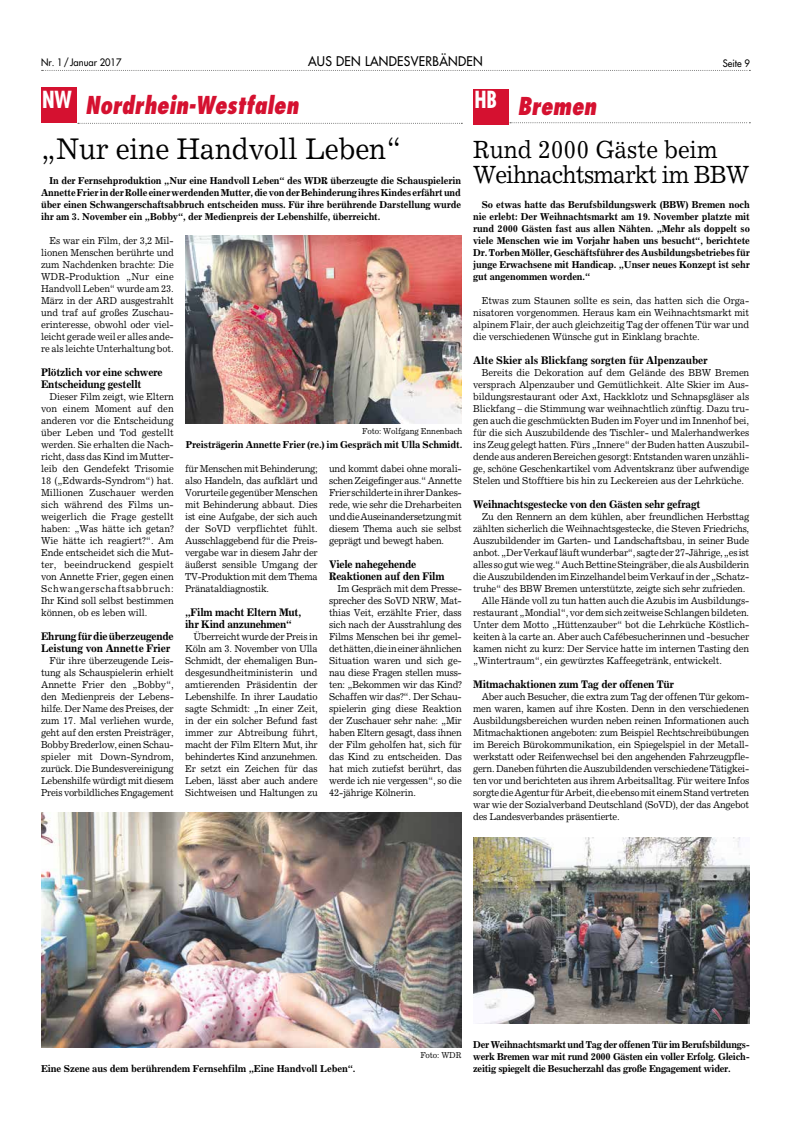
<style>
.page{position:relative;width:791px;height:1134px;background:#fff}
.page>*{position:absolute;margin:0;border:0;box-sizing:border-box;transform-origin:0 0}
.t1{font:30px "Excelsior";letter-spacing:-.005em;color:#000;scale:.93 1}
.t2{font:25px/25px "Excelsior";letter-spacing:-.035em;color:#000;scale:.93 1}
.t3{font:italic 800 condensed 24px "Futura";color:#d51130;scale:.93 1}
.t4{font:700 condensed 22.9px "Futura";color:#fff;scale:.96 1}
.t5{font:13px "Futura";letter-spacing:.025em;color:#000;scale:.94 1}
.t6{font:700 11px/12px "Excelsior";letter-spacing:-.025em;color:#000;scale:.94 1}
.t7{font:10px/12px "Excelsior";letter-spacing:-.02em;color:#000;text-align:justify;scale:.94 1}
.t8{font:700 10px/12px "Excelsior";letter-spacing:-.015em;color:#000;text-align:justify;scale:.94 1}
.t9{font:700 10px "Excelsior";letter-spacing:-.015em;color:#000;scale:.96 1}
.t10{font:10px "Futura";color:#000;scale:.94 1}
.t11{font:8.5px "Excelsior";letter-spacing:-.015em;color:#000;scale:.94 1}
</style>
<div class="page">
<svg style="left:78px;top:123px;width:384px;height:1px"></svg>
<div style="left:41px;top:88px;width:36px;height:35px;background:#d51130"></div>
<img style="left:41px;top:813px;width:421px;height:234px">
<img style="left:186px;top:236px;width:276px;height:188px">
<svg style="left:510px;top:122px;width:240px;height:1px"></svg>
<img style="left:474px;top:837px;width:276px;height:187px">
<div style="left:473px;top:89px;width:36px;height:36px;background:#d51130"></div>
<svg style="left:42px;top:70px;width:708px;height:1px"></svg>
<p class="t10" style="left:41px;top:56px;width:87px">Nr. 1/Januar 2017</p>
<h3 class="t5" style="left:308px;top:53px;width:187px">AUS DEN LANDESVERBÄNDEN</h3>
<p class="t10" style="left:723px;top:56px;width:30px">Seite 9</p>
<h3 class="t3" style="left:42px;top:90px;width:277px"><sup>NW</sup> Nordrhein-Westfalen</h3>
<h1 class="t1" style="left:41px;top:131px;width:389px">„Nur eine Handvoll Leben“</h1>
<p class="t8" style="left:41px;top:174px;width:448px;text-indent:9px">In der Fernsehproduktion „Nur eine Handvoll Leben“ des WDR überzeugte die Schauspielerin Annette Frier in der Rolle einer werdenden Mutter, die von der Behinderung ihres Kindes erfährt und über einen Schwangerschaftsabbruch entscheiden muss. Für ihre berührende Darstellung wurde ihr am 3. November ein „Bobby“, der Medienpreis der Lebenshilfe, überreicht.</p>
<p class="t7" style="left:41px;top:234px;width:143px;text-indent:9px">Es war ein Film, der 3,2 Mil&shy;lionen Menschen berührte und zum Nachdenken brachte: Die WDR-Produktion „Nur eine Handvoll Leben“ wurde am 23.<br>März in der ARD ausgestrahlt und traf auf großes Zuschau&shy;erinteresse, obwohl oder viel&shy;leicht gerade weil er alles ande&shy;re als leichte Unterhaltung bot.</p>
<p class="t6" style="left:41px;top:366px;width:131px">Plötzlich vor eine schwere<br>Entscheidung gestellt</p>
<p class="t7" style="left:41px;top:390px;width:143px;text-indent:9px">Dieser Film zeigt, wie Eltern von einem Moment auf den anderen vor die Entscheidung über Leben und Tod gestellt werden. Sie erhalten die Nach&shy;richt, dass das Kind im Mutter&shy;leib den Gendefekt Trisomie 18 („Edwards-Syndrom“) hat.<br>Millionen Zuschauer werden sich während des Films un&shy;weigerlich die Frage gestellt haben: „Was hätte ich getan?<br>Wie hätte ich reagiert?“. Am Ende entscheidet sich die Mut&shy;ter, beeindruckend gespielt von Annette Frier, gegen einen Schwangerschaftsabbruch:<br>Ihr Kind soll selbst bestimmen können, ob es leben will.</p>
<p class="t6" style="left:41px;top:630px;width:143px">Ehrung für die überzeugende<br>Leistung von Annette Frier</p>
<p class="t7" style="left:41px;top:654px;width:143px;text-indent:9px">Für ihre überzeugende Leis&shy;tung als Schauspielerin erhielt Annette Frier den „Bobby“, den Medienpreis der Lebens&shy;hilfe. Der Name des Preises, der zum 17. Mal verliehen wurde, geht auf den ersten Preisträger, Bobby Brederlow, einen Schau&shy;spieler mit Down-Syndrom, zurück. Die Bundesvereinigung Lebenshilfe würdigt mit diesem Preis vorbildliches Engagement</p>
<p class="t11" style="left:362px;top:426px;width:108px">Foto: Wolfgang Ennenbach</p>
<p class="t9" style="left:186px;top:438px;width:290px">Preisträgerin Annette Frier (re.) im Gespräch mit Ulla Schmidt.</p>
<p class="t7" style="left:185px;top:462px;width:143px">für Menschen mit Behinderung; also Handeln, das aufklärt und Vorurteile gegenüber Menschen mit Behinderung abbaut. Dies ist eine Aufgabe, der sich auch der SoVD verpflichtet fühlt.<br>Ausschlaggebend für die Preis&shy;vergabe war in diesem Jahr der äußerst sensible Umgang der TV-Produktion mit dem Thema Pränataldiagnostik.</p>
<p class="t6" style="left:185px;top:606px;width:125px">„Film macht Eltern Mut, ihr Kind anzunehmen“</p>
<p class="t7" style="left:185px;top:630px;width:143px;text-indent:9px">Überreicht wurde der Preis in Köln am 3. November von Ulla Schmidt, der ehemaligen Bun&shy;desgesundheitministerin und amtierenden Präsidentin der Lebenshilfe. In ihrer Laudatio sagte Schmidt: „In einer Zeit, in der ein solcher Befund fast immer zur Abtreibung führt, macht der Film Eltern Mut, ihr behindertes Kind anzunehmen.<br>Er setzt ein Zeichen für das Leben, lässt aber auch andere Sichtweisen und Haltungen zu</p>
<p class="t7" style="left:329px;top:462px;width:143px">und kommt dabei ohne morali&shy;schen Zeigefinger aus.“ Annette Frier schilderte in ihrer Dankes&shy;rede, wie sehr die Dreharbeiten und die Auseinandersetzung mit diesem Thema auch sie selbst geprägt und bewegt haben.</p>
<p class="t6" style="left:329px;top:558px;width:124px">Viele nahegehende<br>Reaktionen auf den Film</p>
<p class="t7" style="left:329px;top:582px;width:143px;text-indent:9px">Im Gespräch mit dem Presse&shy;sprecher des SoVD NRW, Mat&shy;thias Veit, erzählte Frier, dass sich nach der Ausstrahlung des Films Menschen bei ihr gemel&shy;det hätten, die in einer ähnlichen Situation waren und sich ge&shy;nau diese Fragen stellen muss&shy;ten: „Bekommen wir das Kind?<br>Schaffen wir das?“. Der Schau&shy;spielerin ging diese Reaktion der Zuschauer sehr nahe: „Mir haben Eltern gesagt, dass ihnen der Film geholfen hat, sich für das Kind zu entscheiden. Das hat mich zutiefst berührt, das werde ich nie vergessen“, so die 42-jährige Kölnerin.</p>
<h3 class="t4" style="left:474px;top:85px;width:25px">HB</h3>
<h3 class="t3" style="left:517px;top:91px;width:86px">Bremen</h3>
<h2 class="t2" style="left:473px;top:137px;width:298px">Rund 2000 Gäste beim<br>Weihnachtsmarkt im BBW</h2>
<p class="t8" style="left:473px;top:198px;width:296px;text-indent:9px">So etwas hatte das Berufsbildungswerk (BBW) Bremen noch nie erlebt: Der Weihnachtsmarkt am 19. November platzte mit rund 2000 Gästen fast aus allen Nähten. „Mehr als doppelt so viele Menschen wie im Vorjahr haben uns besucht“, berichtete Dr. Torben Möller, Geschäftsführer des Ausbildungsbetriebes für junge Erwachsene mit Handicap. „Unser neues Konzept ist sehr gut angenommen worden.“</p>
<p class="t7" style="left:473px;top:294px;width:295px;text-indent:9px">Etwas zum Staunen sollte es sein, das hatten sich die Orga&shy;nisatoren vorgenommen. Heraus kam ein Weihnachtsmarkt mit alpinem Flair, der auch gleichzeitig Tag der offenen Tür war und die verschiedenen Wünsche gut in Einklang brachte.</p>
<p class="t6" style="left:473px;top:354px;width:251px">Alte Skier als Blickfang sorgten für Alpenzauber</p>
<p class="t7" style="left:473px;top:366px;width:295px;text-indent:9px">Bereits die Dekoration auf dem Gelände des BBW Bremen versprach Alpenzauber und Gemütlichkeit. Alte Skier im Aus&shy;bildungsrestaurant oder Axt, Hackklotz und Schnapsgläser als Blickfang – die Stimmung war weihnachtlich zünftig. Dazu tru&shy;gen auch die geschmückten Buden im Foyer und im Innenhof bei, für die sich Auszubildende des Tischler- und Malerhandwerkes ins Zeug gelegt hatten. Fürs „Innere“ der Buden hatten Auszubil&shy;dende aus anderen Bereichen gesorgt: Entstanden waren unzähli&shy;ge, schöne Geschenkartikel vom Adventskranz über aufwendige Stelen und Stofftiere bis hin zu Leckereien aus der Lehrküche.</p>
<p class="t6" style="left:473px;top:498px;width:243px">Weihnachtsgestecke von den Gästen sehr gefragt</p>
<p class="t7" style="left:482px;top:510px;width:286px">Zu den Rennern an dem kühlen, aber freundlichen Herbsttag</p>
<p class="t7" style="left:473px;top:522px;width:295px">zählten sicherlich die Weihnachtsgestecke, die Steven Friedrichs,</p>
<p class="t7" style="left:473px;top:534px;width:295px">Auszubildender im Garten- und Landschaftsbau, in seiner Bude</p>
<p class="t7" style="left:473px;top:546px;width:295px">anbot. „Der Verkauf läuft wunderbar“, sagte der 27-Jährige, „es ist</p>
<p class="t7" style="left:473px;top:558px;width:295px">alles so gut wie weg.“ Auch Bettine Steingräber, die als Ausbilderin</p>
<p class="t7" style="left:473px;top:570px;width:295px">die Auszubildenden im Einzelhandel beim Verkauf in der „Schatz-</p>
<p class="t7" style="left:473px;top:582px;width:291px">truhe“ des BBW Bremen unterstützte, zeigte sich sehr zufrieden.</p>
<p class="t7" style="left:482px;top:594px;width:286px">Alle Hände voll zu tun hatten auch die Azubis im Ausbildungs-</p>
<p class="t7" style="left:473px;top:606px;width:295px">restaurant „Mondial“, vor dem sich zeitweise Schlangen bildeten.</p>
<p class="t7" style="left:473px;top:618px;width:295px">Unter dem Motto „Hüttenzauber“ bot die Lehrküche Köstlich-</p>
<p class="t7" style="left:473px;top:630px;width:295px">keiten à la carte an. Aber auch Cafébesucherinnen und -besucher</p>
<p class="t7" style="left:473px;top:642px;width:295px">kamen nicht zu kurz: Der Service hatte im internen Tasting den</p>
<p class="t7" style="left:473px;top:654px;width:266px">„Wintertraum“, ein gewürztes Kaffeegetränk, entwickelt.</p>
<p class="t6" style="left:473px;top:678px;width:215px">Mitmachaktionen zum Tag der offenen Tür</p>
<p class="t7" style="left:473px;top:690px;width:295px;text-indent:9px">Aber auch Besucher, die extra zum Tag der offenen Tür gekom&shy;men waren, kamen auf ihre Kosten. Denn in den verschiedenen Ausbildungsbereichen wurden neben reinen Informationen auch Mitmachaktionen angeboten: zum Beispiel Rechtschreibübungen im Bereich Bürokommunikation, ein Spiegelspiel in der Metall&shy;werkstatt oder Reifenwechsel bei den angehenden Fahrzeugpfle&shy;gern. Daneben führten die Auszubildenden verschiedene Tätigkei&shy;ten vor und berichteten aus ihrem Arbeitsalltag. Für weitere Infos sorgte die Agentur für Arbeit, die ebenso mit einem Stand vertreten war wie der Sozialverband Deutschland (SoVD), der das Angebot des Landesverbandes präsentierte.</p>
<p class="t9" style="left:41px;top:1062px;width:329px">Eine Szene aus dem berührendem Fernsehfilm „Eine Handvoll Leben“.</p>
<p class="t11" style="left:420px;top:1050px;width:45px">Foto: WDR</p>
<p class="t8" style="left:473px;top:1038px;width:296px">Der Weihnachtsmarkt und Tag der offenen Tür im Berufsbildungs&shy;werk Bremen war mit rund 2000 Gästen ein voller Erfolg. Gleich&shy;zeitig spiegelt die Besucherzahl das große Engagement wider.</p>
</div>
